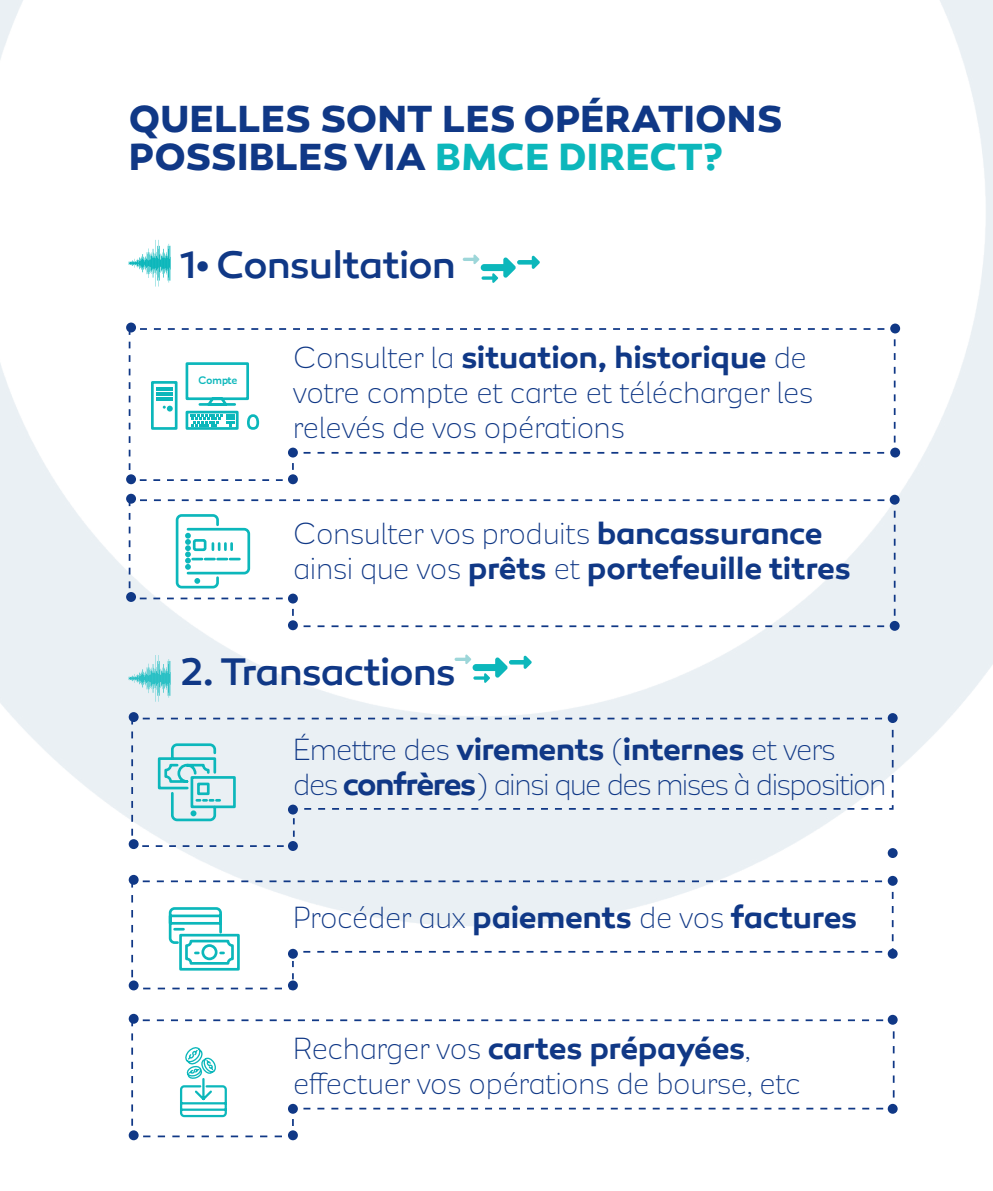
<style>
.page{position:relative;width:993px;height:1191px;background:#fff}
.page>*{position:absolute;margin:0;border:0;box-sizing:border-box;transform-origin:0 0}
.t1{font:500 39.2px "Canaro";letter-spacing:-.025em;color:#103886}
.t2{font:700 38.5px/38.5px "Canaro";letter-spacing:.005em;color:#103886}
.t3{font:300 35px/35px "Modernica";letter-spacing:-.03em;color:#103886}
.t4{font:600 31.5px "Canaro";letter-spacing:-.015em;color:#103886}
.t5{font:700 12.6px "Modernica";color:#0cb7bb}
.s1{color:#0cb7bb}
.s2{font-family:"Modernica";font-weight:300;font-size:35px}
.s3{font-family:"Canaro";font-weight:600;font-size:31.5px}
</style>
<div class="page">
<img style="left:1px;top:1px;width:991px;height:1140px">
<svg style="left:128px;top:327px;width:768px;height:155px"></svg>
<div style="left:126px;top:322px;width:10px;height:10px;background:#103886;border-radius:50%"></div>
<div style="left:126px;top:474px;width:10px;height:10px;background:#103886;border-radius:50%"></div>
<div style="left:288px;top:447px;width:10px;height:10px;background:#103886;border-radius:50%"></div>
<div style="left:288px;top:474px;width:10px;height:10px;background:#103886;border-radius:50%"></div>
<svg style="left:889px;top:323px;width:10px;height:10px"></svg>
<svg style="left:889px;top:447px;width:10px;height:10px"></svg>
<svg style="left:128px;top:498px;width:768px;height:130px"></svg>
<div style="left:126px;top:494px;width:10px;height:10px;background:#103886;border-radius:50%"></div>
<div style="left:126px;top:592px;width:10px;height:10px;background:#103886;border-radius:50%"></div>
<div style="left:288px;top:593px;width:10px;height:10px;background:#103886;border-radius:50%"></div>
<div style="left:288px;top:620px;width:10px;height:10px;background:#103886;border-radius:50%"></div>
<div style="left:151px;top:381px;width:26px;height:49px;border:3px solid #0cb7bb"></div>
<svg style="left:163px;top:406px;width:10px;height:5px"></svg>
<hr style="left:156px;top:387px;width:17px;height:3px;background:#0cb7bb">
<hr style="left:156px;top:392px;width:17px;height:3px;background:#0cb7bb">
<hr style="left:156px;top:397px;width:17px;height:3px;background:#0cb7bb">
<svg style="left:184px;top:361px;width:66px;height:70px"></svg>
<div style="left:247px;top:414px;width:12px;height:16px;border:3px solid #0cb7bb;border-radius:50%"></div>
<svg style="left:174px;top:513px;width:77px;height:77px"></svg>
<svg style="left:454px;top:654px;width:77px;height:29px"></svg>
<svg style="left:462px;top:254px;width:78px;height:29px"></svg>
<svg style="left:130px;top:1018px;width:765px;height:120px"></svg>
<div style="left:129px;top:1013px;width:10px;height:10px;background:#103886;border-radius:50%"></div>
<div style="left:129px;top:1130px;width:10px;height:10px;background:#103886;border-radius:50%"></div>
<div style="left:288px;top:1103px;width:10px;height:10px;background:#103886;border-radius:50%"></div>
<div style="left:288px;top:1130px;width:10px;height:10px;background:#103886;border-radius:50%"></div>
<svg style="left:887px;top:1014px;width:10px;height:10px"></svg>
<svg style="left:887px;top:1103px;width:10px;height:10px"></svg>
<svg style="left:130px;top:879px;width:764px;height:111px"></svg>
<div style="left:129px;top:875px;width:10px;height:9px;background:#103886;border-radius:50%"></div>
<div style="left:129px;top:980px;width:10px;height:10px;background:#103886;border-radius:50%"></div>
<div style="left:288px;top:948px;width:10px;height:10px;background:#103886;border-radius:50%"></div>
<div style="left:288px;top:980px;width:10px;height:10px;background:#103886;border-radius:50%"></div>
<div style="left:887px;top:876px;width:10px;height:9px;background:#103886;border-radius:50%"></div>
<svg style="left:887px;top:948px;width:10px;height:10px"></svg>
<svg style="left:130px;top:717px;width:764px;height:131px"></svg>
<div style="left:129px;top:712px;width:10px;height:10px;background:#103886;border-radius:50%"></div>
<div style="left:129px;top:839px;width:10px;height:10px;background:#103886;border-radius:50%"></div>
<div style="left:288px;top:804px;width:10px;height:10px;background:#103886;border-radius:50%"></div>
<div style="left:288px;top:841px;width:10px;height:10px;background:#103886;border-radius:50%"></div>
<div style="left:887px;top:713px;width:10px;height:10px;background:#103886;border-radius:50%"></div>
<div style="left:887px;top:848px;width:10px;height:10px;background:#103886;border-radius:50%"></div>
<svg style="left:167px;top:905px;width:74px;height:67px"></svg>
<svg style="left:156px;top:742px;width:81px;height:80px"></svg>
<svg style="left:179px;top:1044px;width:49px;height:74px"></svg>
<svg style="left:129px;top:240px;width:42px;height:46px"></svg>
<svg style="left:129px;top:655px;width:42px;height:46px"></svg>
<div style="left:889px;top:621px;width:10px;height:10px;background:#103886;border-radius:50%"></div>
<div style="left:889px;top:495px;width:10px;height:9px;background:#103886;border-radius:50%"></div>
<p class="t2" style="left:129px;top:99px;width:655px">QUELLES SONT LES OPÉRATIONS<br>POSSIBLES VIA <span class="s1">BMCE DIRECT?</span></p>
<p class="t1" style="left:180px;top:241px;width:277px">1• Consultation</p>
<p class="t5" style="left:198px;top:374px;width:41px">Compte</p>
<p class="t4" style="left:293px;top:338px;width:515px"><span class="s2">Consulter la</span> situation, historique <span class="s2">de</span></p>
<p class="t3" style="left:293px;top:375px;width:521px">votre compte et carte et télécharger les relevés de vos opérations</p>
<p class="t3" style="left:293px;top:516px;width:531px">Consulter vos produits <span class="s3">bancassurance</span></p>
<p class="t4" style="left:293px;top:549px;width:559px"><span class="s2">ainsi que vos</span> prêts <span class="s2">et</span> portefeuille titres</p>
<p class="t1" style="left:180px;top:648px;width:277px">2. Transactions</p>
<p class="t3" style="left:293px;top:732px;width:595px">Émettre des <span class="s3">virements</span> (<span class="s3">internes</span> et vers des <span class="s3">confrères</span>) ainsi que des mises à disposition</p>
<p class="t4" style="left:293px;top:898px;width:566px"><span class="s2">Procéder aux</span> paiements <span class="s2">de vos</span> factures</p>
<p class="t4" style="left:293px;top:1029px;width:459px"><span class="s2">Recharger vos</span> cartes prépayées<span class="s2">,</span></p>
<p class="t3" style="left:293px;top:1066px;width:509px">effectuer vos opérations de bourse, etc</p>
</div>
